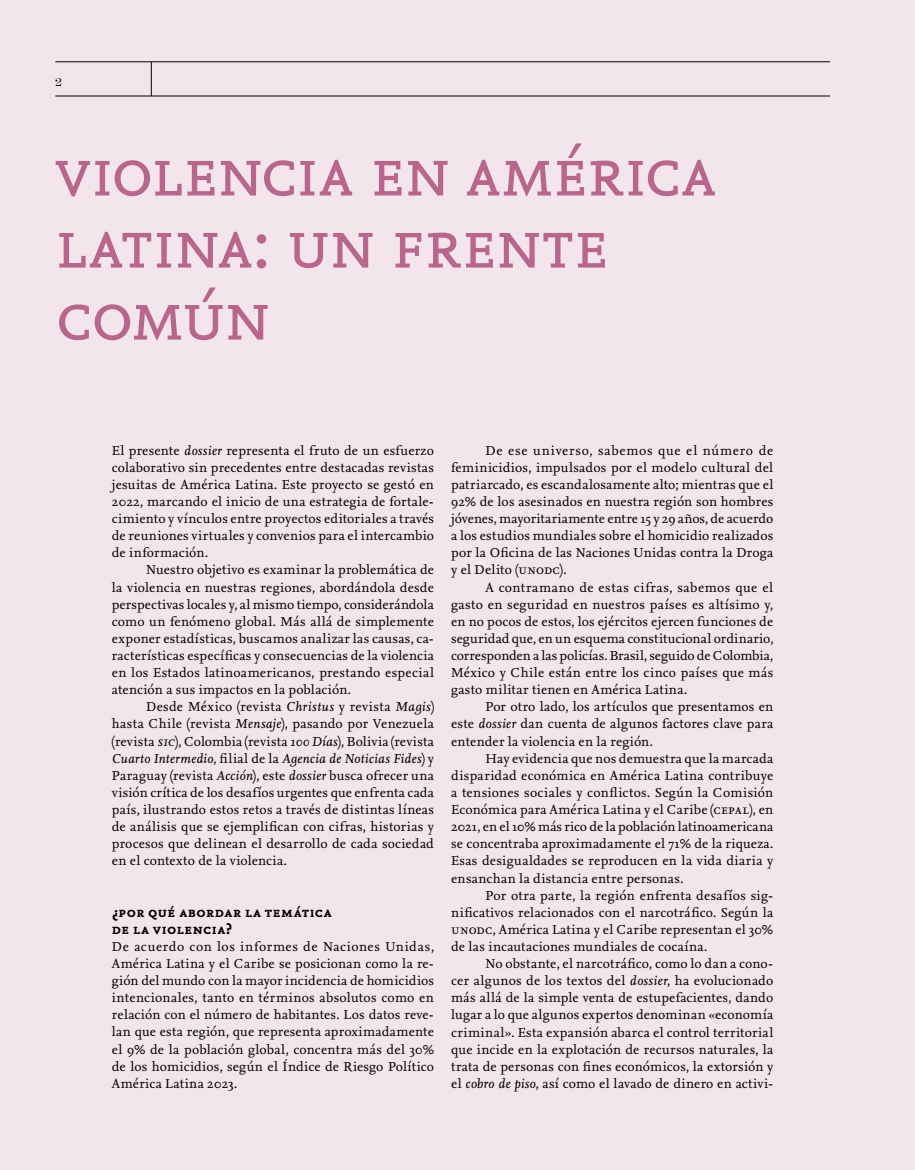
<style>
.page{position:relative;width:915px;height:1170px;background:#fff}
.page>*{position:absolute;margin:0;border:0;box-sizing:border-box;transform-origin:0 0}
.t1{font:72px/72px "Nexus Mix Pro";color:#b9668d}
.t2{font:700 15px/17.1px "Nexus Mix Pro";letter-spacing:.035em;color:#000}
.t3{font:13.5px/17.1px "Nexus Serif Pro";letter-spacing:.02em;color:#000;text-align:justify}
.t4{font:500 11.25px "Chapman";color:#000}
.s1{font-style:italic}
</style>
<div class="page">
<div style="left:0;top:0;width:914px;height:1169px;background:#f3e5ec"></div>
<hr style="left:55px;top:61px;width:774px;height:1px;background:#000">
<hr style="left:55px;top:96px;width:774px;height:1px;background:#000">
<hr style="left:151px;top:62px;width:1px;height:34px;background:#000">
<p class="t4" style="left:55px;top:74px;width:8px">2</p>
<h1 class="t1" style="left:55px;top:132px;width:661px">violencia en américa latina: un frente común</h1>
<p class="t3" style="left:112px;top:441px;width:323px">El presente <span class="s1">dossier</span> representa el fruto de un esfuerzo colaborativo sin precedentes entre destacadas revistas jesuitas de América Latina. Este proyecto se gestó en 2022, marcando el inicio de una estrategia de fortale&shy;cimiento y vínculos entre proyectos editoriales a través de reuniones virtuales y convenios para el intercambio de información.</p>
<p class="t3" style="left:112px;top:560px;width:323px;text-indent:34px">Nuestro objetivo es examinar la problemática de la violencia en nuestras regiones, abordándola desde perspectivas locales y, al mismo tiempo, considerándola como un fenómeno global. Más allá de simplemente exponer estadísticas, buscamos analizar las causas, ca&shy;racterísticas específicas y consecuencias de la violencia en los Estados latinoamericanos, prestando especial atención a sus impactos en la población.</p>
<p class="t3" style="left:112px;top:697px;width:323px;text-indent:34px">Desde México (revista <span class="s1">Christus</span> y revista <span class="s1">Magis</span>) hasta Chile (revista <span class="s1">Mensaje</span>), pasando por Venezuela (revista <span class="s1">sic</span>), Colombia (revista <span class="s1">100 Días</span>), Bolivia (revista <span class="s1">Cuarto Intermedio</span>, filial de la <span class="s1">Agencia de Noticias Fides</span>) y Paraguay (revista <span class="s1">Acción</span>), este <span class="s1">dossier</span> busca ofrecer una visión crítica de los desafíos urgentes que enfrenta cada país, ilustrando estos retos a través de distintas líneas de análisis que se ejemplifican con cifras, historias y procesos que delinean el desarrollo de cada sociedad en el contexto de la violencia.</p>
<p class="t2" style="left:112px;top:902px;width:221px">¿por qué abordar la temática de la violencia?</p>
<p class="t3" style="left:112px;top:937px;width:323px">De acuerdo con los informes de Naciones Unidas, América Latina y el Caribe se posicionan como la re&shy;gión del mundo con la mayor incidencia de homicidios intencionales, tanto en términos absolutos como en relación con el número de habitantes. Los datos reve&shy;lan que esta región, que representa aproximadamente el 9% de la población global, concentra más del 30% de los homicidios, según el Índice de Riesgo Político América Latina 2023.</p>
<p class="t3" style="left:451px;top:441px;width:323px;text-indent:34px">De ese universo, sabemos que el número de feminicidios, impulsados por el modelo cultural del patriarcado, es escandalosamente alto; mientras que el 92% de los asesinados en nuestra región son hombres jóvenes, mayoritariamente entre 15 y 29 años, de acuerdo a los estudios mundiales sobre el homicidio realizados por la Oficina de las Naciones Unidas contra la Droga y el Delito (unodc).</p>
<p class="t3" style="left:451px;top:578px;width:323px;text-indent:34px">A contramano de estas cifras, sabemos que el gasto en seguridad en nuestros países es altísimo y, en no pocos de estos, los ejércitos ejercen funciones de seguridad que, en un esquema constitucional ordinario, corresponden a las policías. Brasil, seguido de Colombia, México y Chile están entre los cinco países que más gasto militar tienen en América Latina.</p>
<p class="t3" style="left:451px;top:697px;width:323px;text-indent:34px">Por otro lado, los artículos que presentamos en este <span class="s1">dossier</span> dan cuenta de algunos factores clave para entender la violencia en la región.</p>
<p class="t3" style="left:451px;top:749px;width:323px;text-indent:34px">Hay evidencia que nos demuestra que la marcada disparidad económica en América Latina contribuye a tensiones sociales y conflictos. Según la Comisión Económica para América Latina y el Caribe (cepal), en 2021, en el 10% más rico de la población latinoamericana se concentraba aproximadamente el 71% de la riqueza.<br>Esas desigualdades se reproducen en la vida diaria y ensanchan la distancia entre personas.</p>
<p class="t3" style="left:451px;top:885px;width:323px;text-indent:34px">Por otra parte, la región enfrenta desafíos sig&shy;nificativos relacionados con el narcotráfico. Según la unodc, América Latina y el Caribe representan el 30% de las incautaciones mundiales de cocaína.</p>
<p class="t3" style="left:451px;top:954px;width:323px;text-indent:34px">No obstante, el narcotráfico, como lo dan a cono&shy;cer algunos de los textos del <span class="s1">dossier</span>, ha evolucionado más allá de la simple venta de estupefacientes, dando lugar a lo que algunos expertos denominan «economía criminal». Esta expansión abarca el control territorial que incide en la explotación de recursos naturales, la trata de personas con fines económicos, la extorsión y el <span class="s1">cobro de piso</span>, así como el lavado de dinero en activi-</p>
</div>
